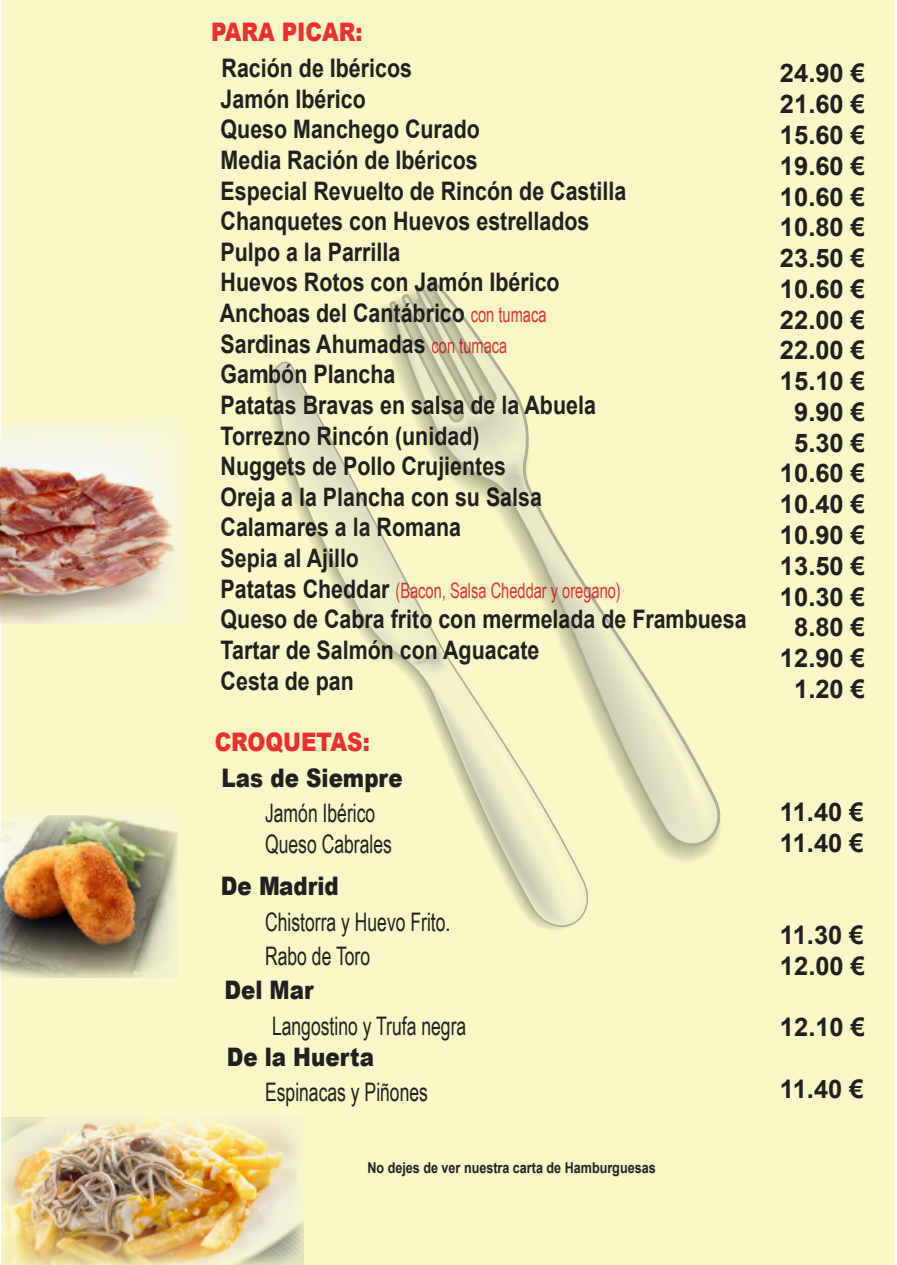
<style>
.page{position:relative;width:897px;height:1265px;background:#fff}
.page>*{position:absolute;margin:0;border:0;box-sizing:border-box;transform-origin:0 0}
.t1{font:700 25.65px/30.8px "Arial";color:#231f20}
.t2{font:700 25.5px/30.6px "Arial";color:#231f20;scale:.84 1}
.t3{font:25.5px/30.6px "Arial Narrow";color:#231f20;scale:.84 1}
.t4{font:900 25.5px "Arial";color:#231f20;scale:.84 1}
.t5{font:900 25.5px "Arial";color:#ee2f2d;scale:.84 1}
.t6{font:21.3px "Arial Narrow";color:#ee2f2d;scale:.84 1}
.t7{font:700 15px "Arial";color:#231f20;scale:.84 1}
.s1{font-family:"Arial Narrow";font-weight:400;font-size:21.3px;color:#ee2f2d}
.s2{font-family:"Arial";font-weight:700;font-size:25.5px;color:#231f20}
</style>
<div class="page">
<div style="left:2px;top:0;width:892px;height:1264px;background:#f8f7c7"></div>
<svg style="left:275px;top:362px;width:110px;height:295px"></svg>
<svg style="left:489px;top:849px;width:223px;height:77px"></svg>
<svg style="left:388px;top:280px;width:333px;height:569px"></svg>
<img style="left:0;top:421px;width:181px;height:202px">
<img style="left:0;top:815px;width:177px;height:162px">
<img style="left:1px;top:1118px;width:302px;height:146px">
<p class="t5" style="left:211px;top:14px;width:182px">PARA PICAR:</p>
<p class="t2" style="left:220px;top:53px;width:485px">Ración de Ibéricos<br>Jamón Ibérico<br>Queso Manchego Curado<br>Media Ración de Ibéricos<br>Especial Revuelto de Rincón de Castilla<br>Chanquetes con Huevos estrellados<br>Pulpo a la Parrilla<br>Huevos Rotos con Jamón Ibérico<br>Anchoas del Cantábrico <span class="s1">con tumaca<br></span>Sardinas Ahumadas <span class="s1">con tumaca<br></span>Gambón Plancha<br>Patatas Bravas en salsa de la Abuela<br>Torrezno Rincón (unidad)<br>Nuggets de Pollo Crujientes<br>Oreja a la Plancha con su Salsa<br>Calamares a la Romana<br>Sepia al Ajillo</p>
<p class="t6" style="left:220px;top:574px;width:477px"><span class="s2">Patatas Cheddar</span> (Bacon, Salsa Cheddar y oregano)</p>
<p class="t2" style="left:220px;top:604px;width:627px">Queso de Cabra frito con mermelada de Frambuesa<br>Tartar de Salmón con Aguacate<br>Cesta de pan</p>
<p class="t5" style="left:214px;top:723px;width:186px">CROQUETAS:</p>
<p class="t4" style="left:221px;top:759px;width:217px">Las de Siempre</p>
<p class="t3" style="left:265px;top:797px;width:152px">Jamón Ibérico<br>Queso Cabrales</p>
<p class="t4" style="left:221px;top:867px;width:142px">De Madrid</p>
<p class="t3" style="left:265px;top:904px;width:222px;line-height:34px">Chistorra y Huevo Frito.<br>Rabo de Toro</p>
<p class="t4" style="left:224px;top:971px;width:108px">Del Mar</p>
<p class="t3" style="left:272px;top:1009px;width:233px">Langostino y Trufa negra</p>
<p class="t4" style="left:226px;top:1038px;width:177px">De la Huerta</p>
<p class="t3" style="left:265px;top:1076px;width:195px">Espinacas y Piñones</p>
<p class="t7" style="left:367px;top:1156px;width:344px">No dejes de ver nuestra carta de Hamburguesas</p>
<p class="t1" style="left:779px;top:58px;width:87px;text-align:center">24.90 €<br>21.60 €<br>15.60 €<br>19.60 €<br>10.60 €<br>10.80 €<br>23.50 €<br>10.60 €<br>22.00 €<br>22.00 €<br>15.10 €<br>9.90 €<br>5.30 €<br>10.60 €<br>10.40 €<br>10.90 €<br>13.50 €<br>10.30 €<br>8.80 €<br>12.90 €<br>1.20 €</p>
<p class="t1" style="left:779px;top:797px;width:85px">11.40 €<br>11.40 €</p>
<p class="t1" style="left:779px;top:920px;width:87px">11.30 €<br>12.00 €</p>
<p class="t1" style="left:779px;top:1012px;width:87px">12.10 €</p>
<p class="t1" style="left:779px;top:1073px;width:85px">11.40 €</p>
</div>
